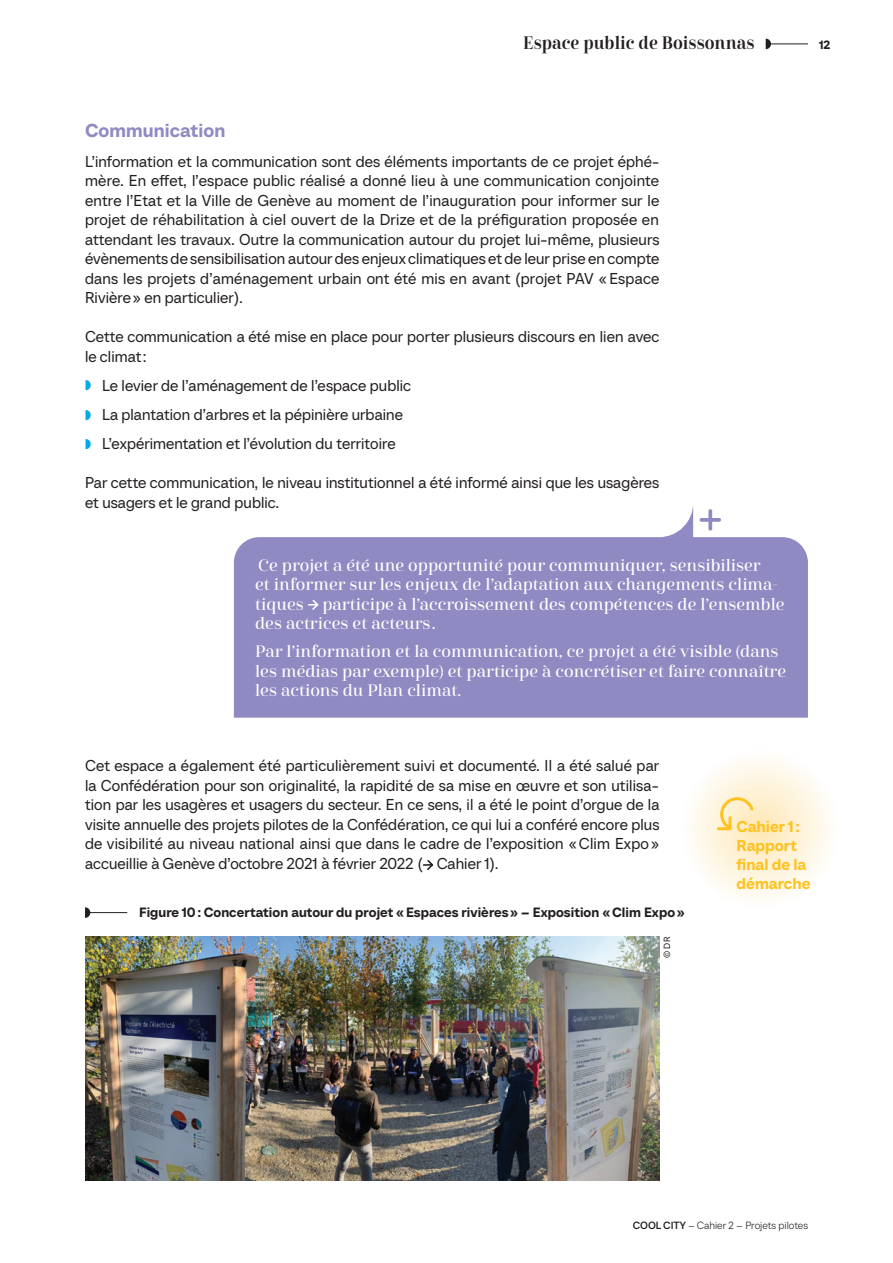
<style>
.page{position:relative;width:893px;height:1263px;background:#fff}
.page>*{position:absolute;margin:0;border:0;box-sizing:border-box;transform-origin:0 0}
.t1{font:18.75px "TT Neoris Dm Bd";letter-spacing:.005em;color:#908ac2}
.t2{font:18px "Cabrito Didone Con Dem";color:#231f20}
.t3{font:16.5px/19.5px "Cabrito Didone Nor Med";color:#fff}
.t4{font:15.75px/19.5px "TT Neoris";letter-spacing:.005em;color:#231f20}
.t5{font:15.75px/18.9px "TT Neoris Dm Bd";color:#fec221}
.t6{font:13.5px "TT Neoris Dm Bd";letter-spacing:.005em;color:#231f20}
.t7{font:12px "TT Neoris Dm Bd";color:#231f20}
.t8{font:300 10.5px "TT Neoris";color:#231f20}
.t9{font:9px "TT Neoris";color:#231f20}
.s1{color:#00a9e7}
.s2{font-weight:500}
</style>
<div class="page">
<div style="left:234px;top:537px;width:574px;height:181px;background:#908ac2"></div>
<svg style="left:307px;top:598px;width:14px;height:13px"></svg>
<svg style="left:85px;top:907px;width:5px;height:11px"></svg>
<hr style="left:85px;top:912px;width:42px;height:1px;background:#231f20">
<img style="left:85px;top:937px;width:574px;height:244px">
<svg style="left:680px;top:749px;width:159px;height:159px"></svg>
<svg style="left:718px;top:796px;width:38px;height:37px"></svg>
<svg style="left:422px;top:860px;width:12px;height:10px"></svg>
<svg style="left:659px;top:507px;width:34px;height:64px"></svg>
<svg style="left:708px;top:511px;width:4px;height:18px"></svg>
<svg style="left:701px;top:518px;width:18px;height:4px"></svg>
<svg style="left:766px;top:39px;width:5px;height:10px"></svg>
<hr style="left:766px;top:44px;width:42px;height:1px;background:#231f20">
<p class="t2" style="left:523px;top:32px;width:233px">Espace public de Boissonnas</p>
<p class="t7" style="left:819px;top:37px;width:13px">12</p>
<p class="t1" style="left:85px;top:118px;width:142px">Communication</p>
<p class="t4" style="left:85px;top:151px;width:576px;text-align:justify">L’information et la communication sont des éléments importants de ce projet éphé&shy;mère. En effet, l’espace public réalisé a donné lieu à une communication conjointe entre l’Etat et la Ville de Genève au moment de l’inauguration pour informer sur le projet de réhabilitation à ciel ouvert de la Drize et de la préfiguration proposée en attendant les travaux. Outre la communication autour du projet lui-même, plusieurs évènements de sensibilisation autour des enjeux climatiques et de leur prise en compte dans les projets d’aménagement urbain ont été mis en avant (projet PAV « Espace Rivière» en particulier).</p>
<p class="t4" style="left:85px;top:326px;width:576px">Cette communication a été mise en place pour porter plusieurs discours en lien avec le climat:</p>
<p class="t4" style="left:85px;top:370px;width:328px;line-height:29.2px"><span class="s1">◗</span> Le levier de l’aménagement de l’espace public <span class="s1">◗</span> La plantation d’arbres et la pépinière urbaine <span class="s1">◗</span> L’expérimentation et l’évolution du territoire</p>
<p class="t4" style="left:85px;top:473px;width:576px">Par cette communication, le niveau institutionnel a été informé ainsi que les usagères et usagers et le grand public.</p>
<p class="t3" style="left:255px;top:556px;width:531px">Ce projet a été une opportunité pour communiquer, sensibiliser<br>et informer sur les enjeux de l’adaptation aux changements clima&shy;tiques participe à l’accroissement des compétences de l’ensemble des actrices et acteurs .</p>
<p class="t3" style="left:255px;top:642px;width:532px">Par l’information et la communication, ce projet a été visible (dans les médias par exemple) et participe à concrétiser et faire connaître les actions du Plan climat.</p>
<p class="t4" style="left:85px;top:755px;width:576px;text-align:justify">Cet espace a également été particulièrement suivi et documenté. Il a été salué par la Confédération pour son originalité, la rapidité de sa mise en œuvre et son utilisa&shy;tion par les usagères et usagers du secteur. En ce sens, il a été le point d’orgue de la visite annuelle des projets pilotes de la Confédération, ce qui lui a conféré encore plus de visibilité au niveau national ainsi que dans le cadre de l’exposition «Clim Expo» accueillie à Genève d’octobre 2021 à février 2022 ( Cahier 1).</p>
<p class="t6" style="left:139px;top:904px;width:547px">Figure 10: Concertation autour du projet «Espaces rivières» – Exposition «Clim Expo»</p>
<p class="t9" style="left:661px;top:958px;width:23px;rotate:-90deg">© DR</p>
<p class="t5" style="left:736px;top:817px;width:76px">Cahier 1:<br>Rapport final de la démarche</p>
<p class="t8" style="left:633px;top:1219px;width:177px"><span class="s2">COOL CITY</span> – Cahier 2 – Projets pilotes</p>
</div>
